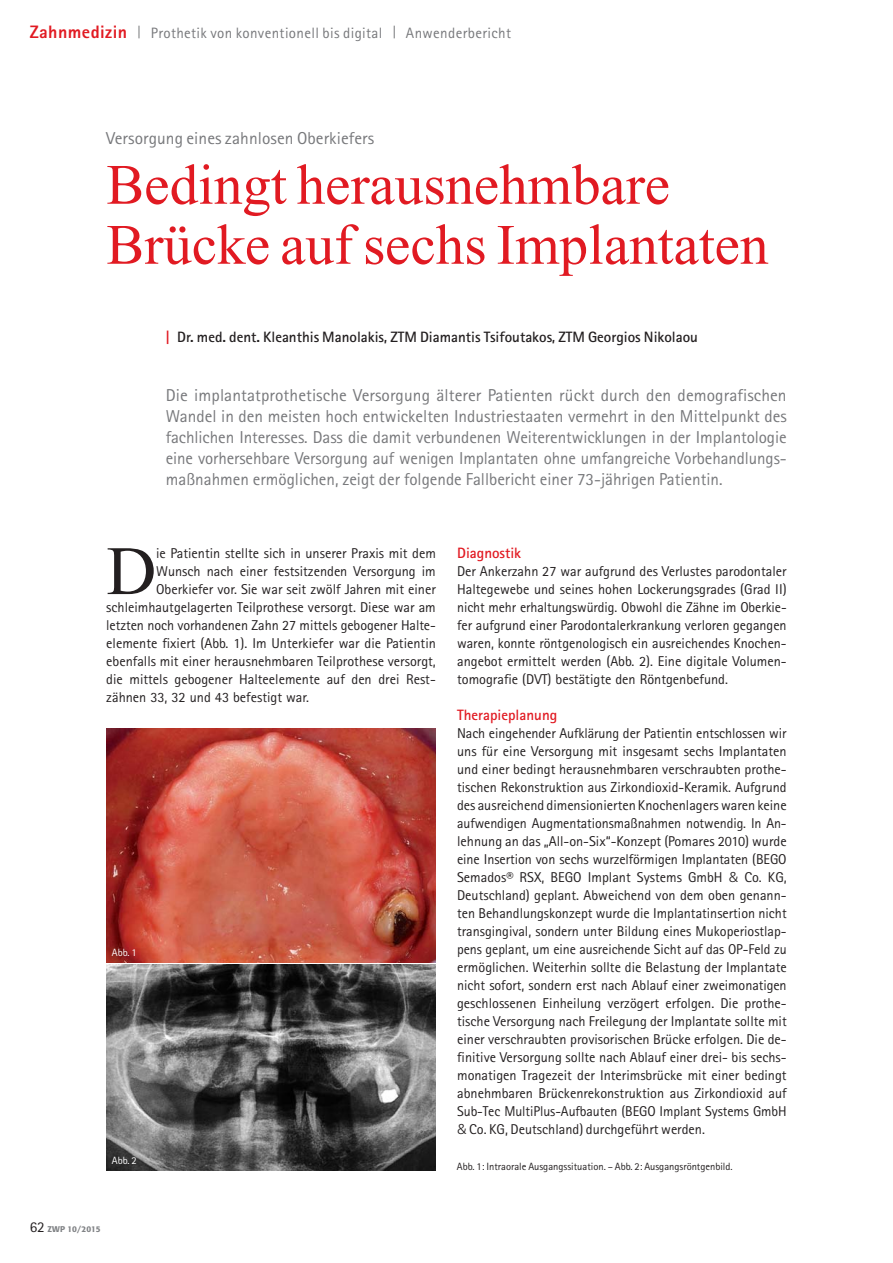
<style>
.page{position:relative;width:893px;height:1263px;background:#fff}
.page>*{position:absolute;margin:0;border:0;box-sizing:border-box;transform-origin:0 0}
.t1{font:69.15px "Times New Roman";color:#231f20}
.t2{font:57px/60px "Times New Roman";color:#e11a22}
.t3{font:800 18px "Rotis Sans Serif";letter-spacing:.025em;color:#e11a22}
.t4{font:17.25px/21px "Rotis Sans Serif";color:#77787b;text-align:justify}
.t5{font:700 15px "Rotis Sans Serif";color:#231f20}
.t6{font:15px "Rotis Sans Serif";letter-spacing:.025em;color:#77787b}
.t7{font:700 15px "Rotis Sans Serif";color:#e11a22}
.t8{font:14.25px/18px "Rotis Sans Serif";color:#231f20;text-align:justify}
.t9{font:10.5px "Rotis Sans Serif";color:#231f20}
.t10{font:10.5px "Rotis Sans Serif";color:#fff}
.t11{font:500 8.25px "Formata";letter-spacing:-.005em;color:#808285}
.s1{color:#e11a22}
.s2{font-family:"Rotis Sans Serif";font-weight:400;font-size:15px;color:#231f20}
.s3{font-family:"Frutiger";font-weight:300}
</style>
<div class="page">
<svg style="left:394px;top:26px;width:1px;height:12px"></svg>
<svg style="left:139px;top:26px;width:1px;height:12px"></svg>
<img style="left:106px;top:728px;width:330px;height:234px">
<img style="left:106px;top:965px;width:330px;height:205px">
<p class="t3" style="left:30px;top:26px;width:99px">Zahnmedizin</p>
<p class="t6" style="left:151px;top:28px;width:233px">Prothetik von konventionell bis digital</p>
<p class="t6" style="left:406px;top:28px;width:107px">Anwenderbericht</p>
<p class="t4" style="left:106px;top:129px;width:269px">Versorgung eines zahnlosen Oberkiefers</p>
<h2 class="t2" style="left:106px;top:160px;width:664px">Bedingt herausnehmbare<br>Brücke auf sechs Implantaten</h2>
<p class="t5" style="left:166px;top:331px;width:534px"><span class="s1">|</span> Dr. med. dent. Kleanthis Manolakis, ZTM Diamantis Tsifoutakos, ZTM Georgios Nikolaou</p>
<p class="t4" style="left:166px;top:386px;width:622px">Die implantatprothetische Versorgung älterer Patienten rückt durch den demografischen Wandel in den meisten hoch entwickelten Industriestaaten vermehrt in den Mittelpunkt des fachlichen Interesses. Dass die damit verbundenen Weiterentwicklungen in der Implantologie eine vorhersehbare Versorgung auf wenigen Implantaten ohne umfangreiche Vorbehandlungs - maßnahmen ermög lichen, zeigt der folgende Fallbericht einer 73-jährigen Patientin.</p>
<h1 class="t1" style="left:106px;top:545px;width:51px">D</h1>
<p class="t8" style="left:156px;top:546px;width:281px">ie Patientin stellte sich in unserer Praxis mit dem</p>
<p class="t8" style="left:156px;top:564px;width:281px">Wunsch nach einer festsitzenden Versorgung im</p>
<p class="t8" style="left:156px;top:582px;width:281px">Oberkiefer vor. Sie war seit zwölf Jahren mit einer</p>
<p class="t8" style="left:106px;top:600px;width:331px">schleimhautgelagerten Teilprothese versorgt. Diese war am</p>
<p class="t8" style="left:106px;top:618px;width:331px">letzten noch vorhandenen Zahn 27 mittels gebogener Halte-</p>
<p class="t8" style="left:106px;top:636px;width:331px">elemente fixiert (Abb. 1). Im Unterkiefer war die Patientin</p>
<p class="t8" style="left:106px;top:654px;width:331px">ebenfalls mit einer herausnehmbaren Teilprothese versorgt,</p>
<p class="t8" style="left:106px;top:672px;width:331px">die mittels gebogener Halte elemente auf den drei Rest-</p>
<p class="t8" style="left:106px;top:690px;width:204px">zähnen 33, 32 und 43 befestigt war.</p>
<p class="t10" style="left:112px;top:949px;width:26px">Abb. 1</p>
<p class="t10" style="left:112px;top:1157px;width:26px">Abb. 2</p>
<p class="t11" style="left:30px;top:1225px;width:72px"><span class="s2">62</span> ZWP 10/2015</p>
<p class="t7" style="left:457px;top:547px;width:66px">Diagnostik</p>
<p class="t8" style="left:457px;top:564px;width:331px">Der Ankerzahn 27 war aufgrund des Verlustes parodontaler Haltegewebe und seines hohen Lockerungsgrades (Grad II) nicht mehr erhaltungswürdig. Obwohl die Zähne im Oberkie&shy;fer aufgrund einer Parodontalerkrankung verloren gegangen waren, konnte röntgenologisch ein ausreichendes Knochen&shy;angebot ermittelt werden (Abb. 2). Eine digitale Volumen&shy;tomografie (DVT) bestätigte den Röntgenbefund.</p>
<p class="t7" style="left:457px;top:709px;width:102px">Therapieplanung</p>
<p class="t8" style="left:457px;top:726px;width:331px">Nach eingehender Aufklärung der Patientin entschlossen wir uns für eine Versorgung mit insgesamt sechs Implantaten und einer bedingt herausnehmbaren verschraubten prothe&shy;tischen Rekon struktion aus Zirkondioxid-Keramik. Aufgrund des ausreichend dimensionierten Knochenlagers waren keine aufwendigen Augmentationsmaßnahmen notwendig. In An&shy;lehnung an das „All-on-Six“-Konzept (Pomares 2010) wurde eine Insertion von sechs wurzelförmigen Implantaten (BEGO Semados® RSX, BEGO Implant Systems GmbH <span class="s3">&amp;</span> Co. KG, Deutschland) geplant. Abweichend von dem oben genann&shy;ten Behandlungskonzept wurde die Implantatinsertion nicht transgingival, sondern unter Bildung eines Mukoperiostlap&shy;pens geplant, um eine ausreichende Sicht auf das OP-Feld zu ermöglichen. Weiterhin sollte die Belastung der Implantate nicht sofort, sondern erst nach Ablauf einer zweimonatigen geschlossenen Einheilung verzögert erfolgen. Die prothe&shy;tische Versorgung nach Freilegung der Implantate sollte mit einer verschraubten provisorischen Brücke erfolgen. Die de&shy;finitive Versorgung sollte nach Ablauf einer drei- bis sechs&shy;monatigen Tragezeit der Interimsbrücke mit einer bedingt abnehmbaren Brückenrekonstruktion aus Zirkondioxid auf Sub-Tec MultiPlus-Aufbauten (BEGO Implant Systems GmbH <span class="s3">&amp;</span> Co. KG, Deutschland) durchgeführt werden.</p>
<p class="t9" style="left:457px;top:1162px;width:277px">Abb. 1: Intraorale Ausgangssituation. – Abb. 2: Ausgangsröntgenbild.</p>
</div>
